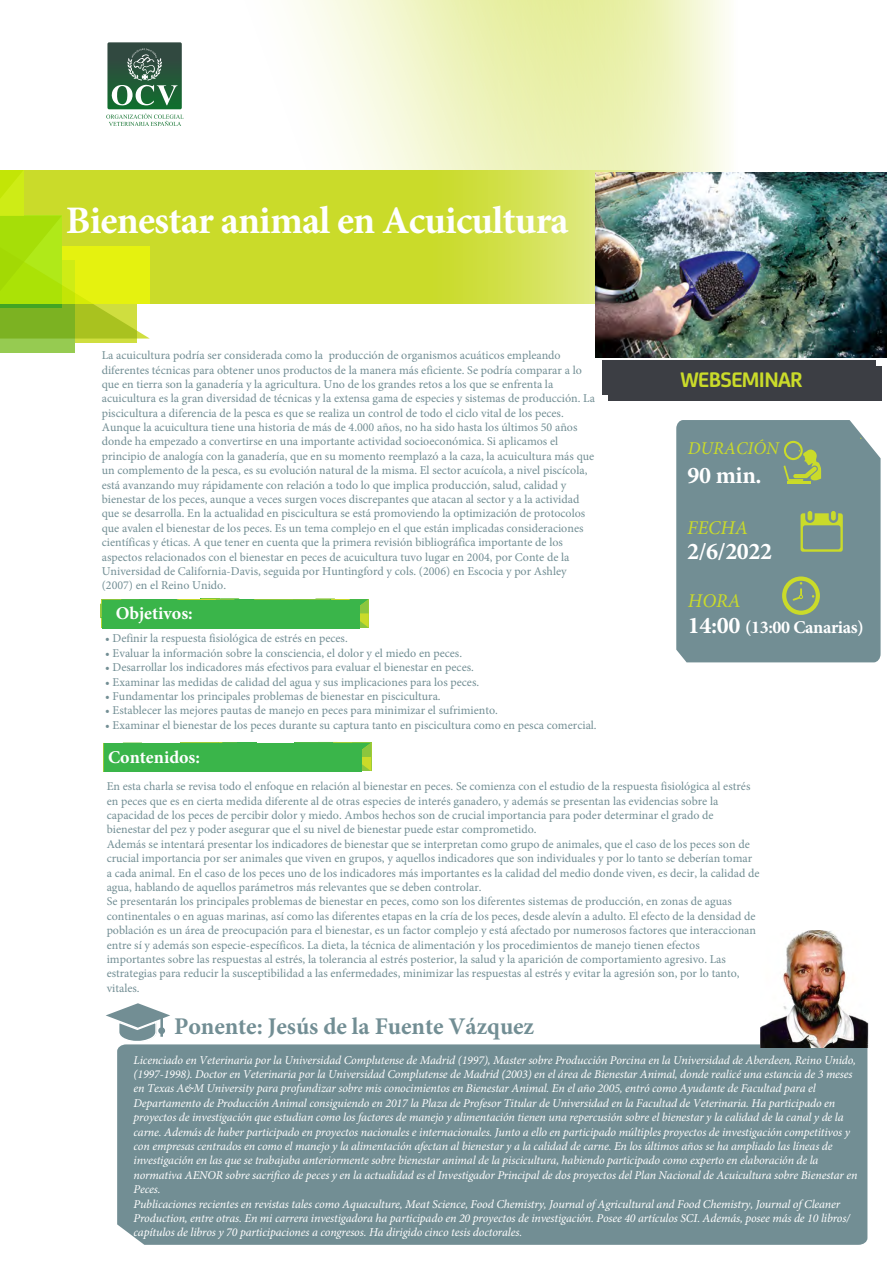
<style>
.page{position:relative;width:893px;height:1263px;background:#fff}
.page>*{position:absolute;margin:0;border:0;box-sizing:border-box;transform-origin:0 0}
.Titulo{font:700 39px "Minion Pro";letter-spacing:-.02em;color:#fff}
.t1{font:700 24px "Minion Pro";letter-spacing:-.005em;color:#728e94}
.Datos{font:700 24px "Minion Pro";letter-spacing:-.015em;color:#fff}
.t2{font:700 22.5px "FS Joey";letter-spacing:-.03em;color:#cadb2a}
.Datos-2{font:italic 19.5px "Minion Pro";color:#cadb2a}
.t3{font:700 18px "Minion Pro";color:#fff}
.t4{font:700 18px "Minion Pro";letter-spacing:-.02em;color:#fff}
.Datos-3{font:italic 18px "Minion Pro";color:#cadb2a}
.t5{font:12px/14.4px "Minion Pro";color:#728e94}
.t6{font:italic 12px/14.4px "Minion Pro";letter-spacing:-.01em;color:#fff}
.s1{font-size:24px}
</style>
<div class="page">
<div style="left:676px;top:420px;width:205px;height:242px;background:#728e94"></div>
<hr style="left:787px;top:482px;width:23px;height:2px;background:#cadb2a">
<svg style="left:783px;top:441px;width:38px;height:40px;background:#91a96e"></svg>
<svg style="left:800px;top:511px;width:43px;height:41px;background:#91a96d"></svg>
<div style="left:0;top:0;width:893px;height:304px;background:#cadb2a"></div>
<svg style="left:0;top:0;width:419px;height:170px;background:#fcfdf7"></svg>
<svg style="left:74px;top:338px;width:63px;height:5px"></svg>
<svg style="left:0;top:338px;width:74px;height:14px"></svg>
<svg style="left:0;top:170px;width:150px;height:168px"></svg>
<svg style="left:419px;top:0;width:474px;height:400px"></svg>
<svg style="left:106px;top:42px;width:78px;height:84px;background:#698c77"></svg>
<svg style="left:100px;top:598px;width:269px;height:30px"></svg>
<div style="left:102px;top:600px;width:258px;height:28px;background:#3ab54a"></div>
<svg style="left:122px;top:742px;width:249px;height:29px"></svg>
<div style="left:104px;top:743px;width:258px;height:28px;background:#3ab54a"></div>
<svg style="left:106px;top:1003px;width:64px;height:38px"></svg>
<div style="left:117px;top:1044px;width:750px;height:201px;background:#728e94"></div>
<svg style="left:782px;top:576px;width:38px;height:39px"></svg>
<div style="left:602px;top:360px;width:273px;height:34px;background:#3c3e44"></div>
<div style="left:608px;top:366px;width:273px;height:34px;background:#3c3e44"></div>
<img style="left:595px;top:172px;width:292px;height:185px">
<img style="left:761px;top:931px;width:108px;height:117px">
<p class="Titulo" style="left:66px;top:193px;width:504px">Bienestar animal en Acuicultura</p>
<p class="t5" style="left:102px;top:348px;width:495px">La acuicultura podría ser considerada como la producción de organismos acuáticos empleando diferentes técnicas para obtener unos productos de la manera más eficiente. Se podría comparar a lo que en tierra son la ganadería y la agricultura. Uno de los grandes retos a los que se enfrenta la acuicultura es la gran diversidad de técnicas y la extensa gama de especies y sistemas de producción. La piscicultura a diferencia de la pesca es que se realiza un control de todo el ciclo vital de los peces.<br>Aunque la acuicultura tiene una historia de más de 4.000 años, no ha sido hasta los últimos 50 años donde ha empezado a convertirse en una importante actividad socioeconómica. Si aplicamos el principio de analogía con la ganadería, que en su momento reemplazó a la caza, la acuicultura más que un complemento de la pesca, es su evolución natural de la misma. El sector acuícola, a nivel piscícola, está avanzando muy rápidamente con relación a todo lo que implica producción, salud, calidad y bienestar de los peces, aunque a veces surgen voces discrepantes que atacan al sector y a la actividad que se desarrolla. En la actualidad en piscicultura se está promoviendo la optimización de protocolos que avalen el bienestar de los peces. Es un tema complejo en el que están implicadas consideraciones científicas y éticas. A que tener en cuenta que la primera revisión bibliográfica importante de los aspectos relacionados con el bienestar en peces de acuicultura tuvo lugar en 2004, por Conte de la Universidad de California-Davis, seguida por Huntingford y cols. (2006) en Escocia y por Ashley (2007) en el Reino Unido.</p>
<h3 class="t3" style="left:116px;top:600px;width:79px">Objetivos:</h3>
<p class="t5" style="left:105px;top:631px;width:244px">• Definir la respuesta fisiológica de estrés en peces.</p>
<p class="t5" style="left:105px;top:646px;width:358px">• Evaluar la información sobre la consciencia, el dolor y el miedo en peces.</p>
<p class="t5" style="left:105px;top:660px;width:370px">• Desarrollar los indicadores más efectivos para evaluar el bienestar en peces.</p>
<p class="t5" style="left:105px;top:675px;width:375px">• Examinar las medidas de calidad del agua y sus implicaciones para los peces.</p>
<p class="t5" style="left:105px;top:689px;width:337px">• Fundamentar los principales problemas de bienestar en piscicultura.</p>
<p class="t5" style="left:105px;top:703px;width:394px">• Establecer las mejores pautas de manejo en peces para minimizar el sufrimiento.</p>
<p class="t5" style="left:105px;top:718px;width:493px">• Examinar el bienestar de los peces durante su captura tanto en piscicultura como en pesca comercial.</p>
<h3 class="t3" style="left:108px;top:744px;width:94px">Contenidos:</h3>
<h3 class="t2" style="left:681px;top:363px;width:124px">WEBSEMINAR</h3>
<p class="Datos-3" style="left:688px;top:436px;width:93px">DURACIÓN</p>
<p class="Datos" style="left:688px;top:458px;width:76px">90 min.</p>
<p class="Datos-2" style="left:687px;top:514px;width:62px">FECHA</p>
<p class="Datos" style="left:687px;top:535px;width:87px">2/6/2022</p>
<h3 class="Datos-2" style="left:688px;top:587px;width:54px">HORA</h3>
<h3 class="t4" style="left:688px;top:614px;width:177px"><span class="s1">14:00</span> (13:00 Canarias)</h3>
<p class="t5" style="left:107px;top:779px;width:654px">En esta charla se revisa todo el enfoque en relación al bienestar en peces. Se comienza con el estudio de la respuesta fisiológica al estrés en peces que es en cierta medida diferente al de otras especies de interés ganadero, y además se presentan las evidencias sobre la capacidad de los peces de percibir dolor y miedo. Ambos hechos son de crucial importancia para poder determinar el grado de bienestar del pez y poder asegurar que el su nivel de bienestar puede estar comprometido.<br>Además se intentará presentar los indicadores de bienestar que se interpretan como grupo de animales, que el caso de los peces son de crucial importancia por ser animales que viven en grupos, y aquellos indicadores que son individuales y por lo tanto se deberían tomar a cada animal. En el caso de los peces uno de los indicadores más importantes es la calidad del medio donde viven, es decir, la calidad de agua, hablando de aquellos parámetros más relevantes que se deben controlar.<br>Se presentarán los principales problemas de bienestar en peces, como son los diferentes sistemas de producción, en zonas de aguas continentales o en aguas marinas, así como las diferentes etapas en la cría de los peces, desde alevín a adulto. El efecto de la densidad de población es un área de preocupación para el bienestar, es un factor complejo y está afectado por numerosos factores que interaccionan entre sí y además son especie-específicos. La dieta, la técnica de alimentación y los procedimientos de manejo tienen efectos importantes sobre las respuestas al estrés, la tolerancia al estrés posterior, la salud y la aparición de comportamiento agresivo. Las estrategias para reducir la susceptibilidad a las enfermedades, minimizar las respuestas al estrés y evitar la agresión son, por lo tanto, vitales.</p>
<h2 class="t1" style="left:174px;top:1010px;width:362px">Ponente: Jesús de la Fuente Vázquez</h2>
<p class="t6" style="left:134px;top:1052px;width:725px">Licenciado en Veterinaria por la Universidad Complutense de Madrid (1997), Master sobre Producción Porcina en la Universidad de Aberdeen, Reino Unido, (1997-1998). Doctor en Veterinaria por la Universidad Complutense de Madrid (2003) en el área de Bienestar Animal, donde realicé una estancia de 3 meses en Texas A&amp;M University para profundizar sobre mis conocimientos en Bienestar Animal. En el año 2005, entró como Ayudante de Facultad para el Departamento de Producción Animal consiguiendo en 2017 la Plaza de Profesor Titular de Universidad en la Facultad de Veterinaria. Ha participado en proyectos de investigación que estudian como los factores de manejo y alimentación tienen una repercusión sobre el bienestar y la calidad de la canal y de la carne. Además de haber participado en proyectos nacionales e internacionales. Junto a ello en participado múltiples proyectos de investigación competitivos y con empresas centrados en como el manejo y la alimentación afectan al bienestar y a la calidad de carne. En los últimos años se ha ampliado las líneas de investigación en las que se trabajaba anteriormente sobre bienestar animal de la piscicultura, habiendo participado como experto en elaboración de la normativa AENOR sobre sacrifico de peces y en la actualidad es el Investigador Principal de dos proyectos del Plan Nacional de Acuicultura sobre Bienestar en Peces.<br>Publicaciones recientes en revistas tales como Aquaculture, Meat Science, Food Chemistry, Journal of Agricultural and Food Chemistry, Journal of Cleaner Production, entre otras. En mi carrera investigadora ha participado en 20 proyectos de investigación. Posee 40 artículos SCI. Además, posee más de 10 libros/ capítulos de libros y 70 participaciones a congresos. Ha dirigido cinco tesis doctorales.</p>
</div>
